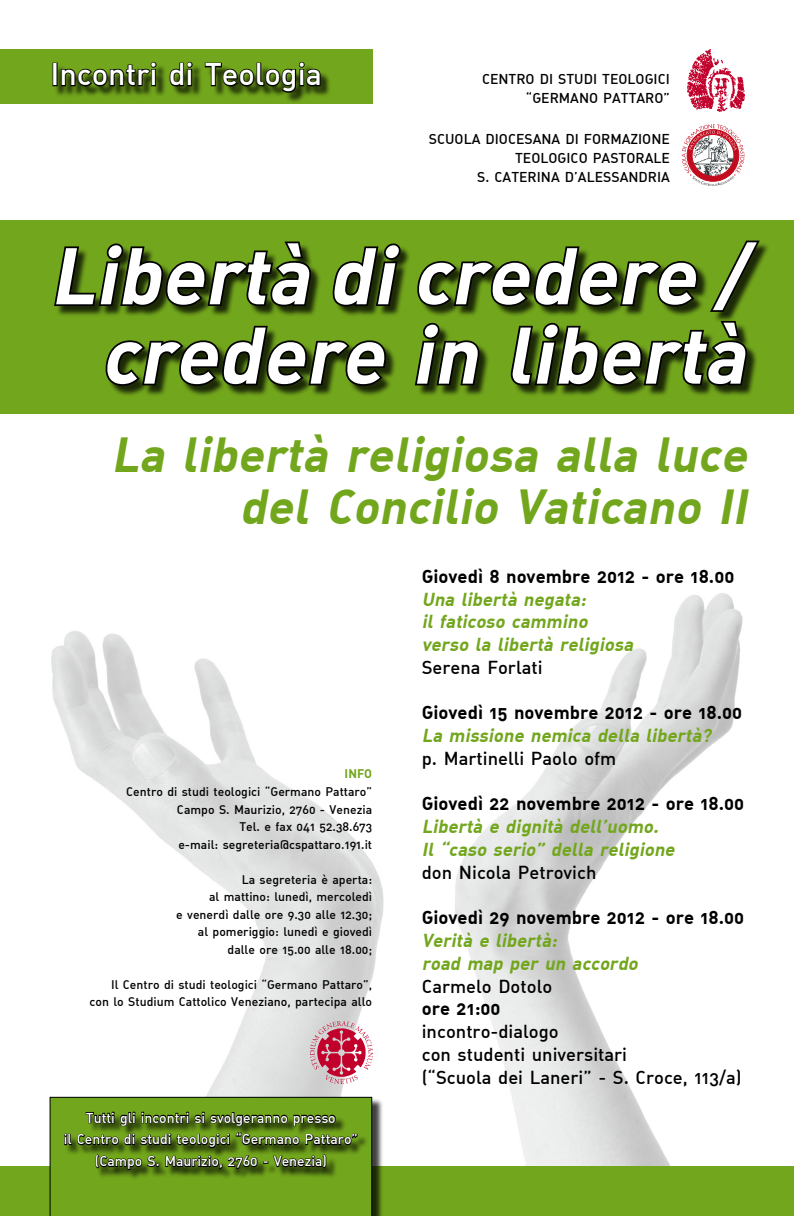
<style>
.page{position:relative;width:794px;height:1216px;background:#fff}
.page>*{position:absolute;margin:0;border:0;box-sizing:border-box;transform-origin:0 0}
.t1{font:italic 700 78.75px/79.4px "DIN Alternate";color:#fff;text-align:right}
.t2{font:italic 700 48.12px/52.5px "DIN Alternate";color:#72a61c;text-align:right}
.t3{font:500 30.62px "DIN Alternate";color:#fff}
.t4{font:italic 700 18.38px/22.8px "DIN Alternate";color:#72a61c}
.t5{font:500 18.38px/22.8px "DIN Alternate";color:#000}
.t6{font:700 18.38px "DIN Alternate";color:#000}
.t7{font:500 14px/19.2px "DIN Alternate";color:#000}
.t8{font:500 14px/21.9px "DIN Alternate";color:#fff;text-align:center}
.t9{font:500 12.25px/17.5px "DIN Alternate";color:#000;text-align:right}
.t10{font:700 12.25px "DIN Alternate";color:#72a61c}
</style>
<div class="page">
<img style="left:51px;top:593px;width:692px;height:573px">
<div style="left:0;top:50px;width:372px;height:54px;background:#72a61c"></div>
<div style="left:0;top:1166px;width:794px;height:49px;background:#72a61c"></div>
<div style="left:54px;top:63px;width:384px;height:78px;background:#000;opacity:.75"></div>
<div style="left:52px;top:63px;width:6px;height:23px;border:2px solid #000"></div>
<svg style="left:60px;top:61px;width:98px;height:27px"></svg>
<svg style="left:169px;top:62px;width:25px;height:26px"></svg>
<svg style="left:204px;top:62px;width:117px;height:32px"></svg>
<img style="left:687px;top:50px;width:57px;height:61px">
<svg style="left:681px;top:124px;width:63px;height:62px"></svg>
<div style="left:0;top:220px;width:794px;height:193px;background:#72a61c"></div>
<div style="left:55px;top:242px;width:739px;height:203px;background:#000;opacity:.75"></div>
<svg style="left:54px;top:241px;width:259px;height:68px"></svg>
<svg style="left:330px;top:242px;width:73px;height:67px"></svg>
<svg style="left:103px;top:323px;width:285px;height:65px"></svg>
<svg style="left:413px;top:240px;width:349px;height:148px"></svg>
<img style="left:310px;top:1021px;width:62px;height:62px">
<div style="left:65px;top:1112px;width:341px;height:93px;background:#000;opacity:.75"></div>
<svg style="left:50px;top:1096px;width:322px;height:119px"></svg>
<h3 class="t3" style="left:51px;top:55px;width:273px">Incontri di Teologia</h3>
<p class="t7" style="left:526px;top:68px;width:145px;text-indent:-44px">Centro di studi teologici “Germano Pattaro”</p>
<p class="t7" style="left:429px;top:129px;width:26px">SCUOLA</p>
<p class="t7" style="left:485px;top:129px;width:41px">DIOCESANA</p>
<p class="t7" style="left:565px;top:129px;width:37px">DI FORMA</p>
<p class="t7" style="left:630px;top:129px;width:22px">ZIONE</p>
<p class="t7" style="left:515px;top:148px;width:18px">TEOLOG</p>
<p class="t7" style="left:477px;top:148px;width:159px;text-indent:89px">ICO PASTORALE<br>S. CATERINA D’ALESSANDR</p>
<p class="t7" style="left:657px;top:167px;width:14px">IA</p>
<h1 class="t1" style="left:50px;top:233px;width:714px">Libertà dicredere / credere in libertà</h1>
<h2 class="t2" style="left:111px;top:426px;width:647px">La libertà religiosa alla luce del Concilio Vaticano II</h2>
<p class="t10" style="left:344px;top:766px;width:29px">INFO</p>
<p class="t9" style="left:126px;top:782px;width:247px">Centro di studi teologici “Germano Pattaro” Campo S. Maurizio, 2760 - Venezia<br>Tel. e fax 041 52.38.673<br>e-mail: segreteria@cspattaro.191.it</p>
<p class="t9" style="left:176px;top:870px;width:197px">La segreteria è aperta:<br>al mattino: lunedì, mercoledì<br>e venerdì dalle ore 9.30 alle 12.30; al pomeriggio: lunedì e giovedì dalle ore 15.00 alle 18.00;</p>
<p class="t9" style="left:90px;top:975px;width:284px">Il Centro di studi teologici “Germano Pattaro”, con lo Studium Cattolico Veneziano, partecipa allo</p>
<p class="t8" style="left:64px;top:1106px;width:296px">Tutti gli incontri si svolgeranno presso<br>il Centro di studi teologici “Germano Pattaro” (Campo S. Maurizio, 2760 - Venezia)</p>
<h3 class="t6" style="left:422px;top:564px;width:314px">Giovedì 8 novembre 2012 - ore 18.00</h3>
<h3 class="t4" style="left:422px;top:587px;width:217px">Una libertà negata:<br>il faticoso cammino verso la libertà religiosa</h3>
<h3 class="t5" style="left:422px;top:655px;width:122px">Serena Forlati</h3>
<h3 class="t6" style="left:422px;top:700px;width:322px">Giovedì 15 novembre 2012 - ore 18.00</h3>
<h3 class="t4" style="left:422px;top:723px;width:295px">La missione nemica della libertà?</h3>
<h3 class="t5" style="left:422px;top:746px;width:196px">p. Martinelli Paolo ofm</h3>
<h3 class="t6" style="left:422px;top:791px;width:324px">Giovedì 22 novembre 2012 - ore 18.00</h3>
<h3 class="t4" style="left:422px;top:814px;width:258px">Libertà e dignità dell’uomo.<br>Il “caso serio” della religione</h3>
<h3 class="t5" style="left:422px;top:860px;width:176px">don N icola Petrovich</h3>
<h3 class="t6" style="left:422px;top:905px;width:324px">Giovedì 29 novembre 2012 - ore 18.00</h3>
<h3 class="t4" style="left:422px;top:928px;width:222px">Verità e libertà:<br>road map per un accordo</h3>
<h3 class="t5" style="left:422px;top:973px;width:132px">Carmelo Dotolo</h3>
<h3 class="t6" style="left:422px;top:996px;width:80px">ore 21:00</h3>
<h3 class="t5" style="left:422px;top:1019px;width:321px">incontro-dialogo<br>con studenti universitari<br>(“Scuola dei Laneri” - S. Croce, 113/a)</h3>
</div>
